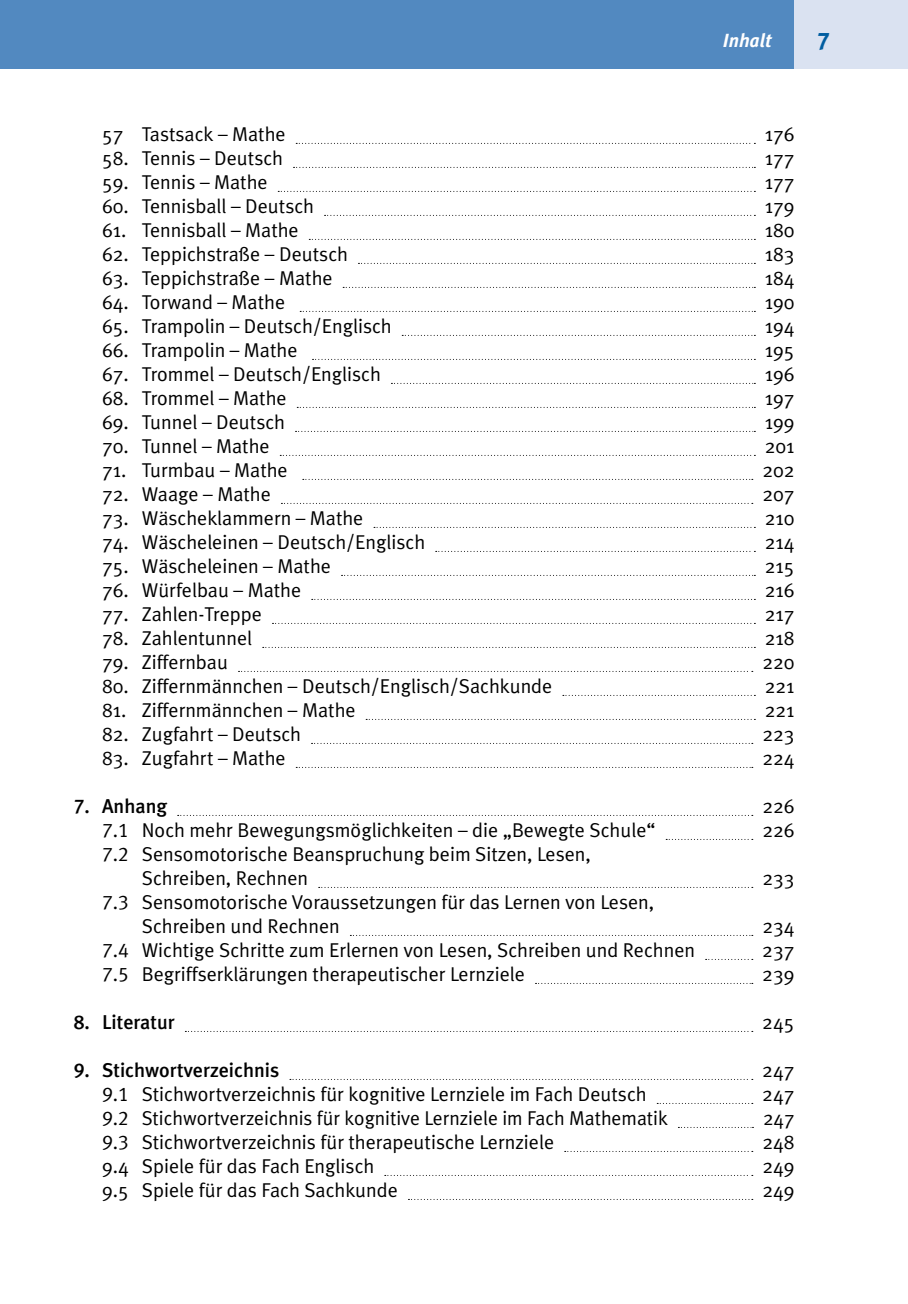
<style>
.page{position:relative;width:908px;height:1304px;background:#fff}
.page>*{position:absolute;margin:0;border:0;box-sizing:border-box;transform-origin:0 0}
.t1{font:24px "Meta Plus Bold Caps";color:#005da0}
.t2{font:20px/24px "Meta Plus Normal";color:#000}
.t3{font:500 20px "Meta Plus";color:#000}
.t4{font:italic 700 19px "Meta Plus";color:#fff}
.s1{font-family:"Meta Plus Medium Caps";font-weight:400}
.s2{font-family:"Meta Plus Normal Caps"}
</style>
<div class="page">
<div style="left:0;top:0;width:907px;height:68px;background:#5289c0"></div>
<div style="left:794px;top:0;width:113px;height:68px;background:#dae2f1"></div>
<svg style="left:296px;top:143px;width:459px;height:1px"></svg>
<svg style="left:293px;top:167px;width:462px;height:1px"></svg>
<svg style="left:278px;top:191px;width:477px;height:1px"></svg>
<svg style="left:324px;top:215px;width:431px;height:1px"></svg>
<svg style="left:309px;top:239px;width:446px;height:1px"></svg>
<svg style="left:358px;top:263px;width:397px;height:1px"></svg>
<svg style="left:343px;top:287px;width:412px;height:1px"></svg>
<svg style="left:300px;top:311px;width:455px;height:1px"></svg>
<svg style="left:402px;top:335px;width:353px;height:1px"></svg>
<svg style="left:312px;top:359px;width:443px;height:1px"></svg>
<svg style="left:391px;top:383px;width:364px;height:1px"></svg>
<svg style="left:297px;top:407px;width:458px;height:1px"></svg>
<svg style="left:295px;top:431px;width:460px;height:1px"></svg>
<svg style="left:280px;top:455px;width:475px;height:1px"></svg>
<svg style="left:303px;top:479px;width:449px;height:1px"></svg>
<svg style="left:281px;top:503px;width:471px;height:1px"></svg>
<svg style="left:374px;top:527px;width:381px;height:1px"></svg>
<svg style="left:435px;top:551px;width:320px;height:1px"></svg>
<svg style="left:341px;top:575px;width:414px;height:1px"></svg>
<svg style="left:311px;top:599px;width:444px;height:1px"></svg>
<svg style="left:272px;top:623px;width:483px;height:1px"></svg>
<svg style="left:262px;top:647px;width:493px;height:1px"></svg>
<svg style="left:238px;top:671px;width:514px;height:1px"></svg>
<svg style="left:562px;top:695px;width:193px;height:1px"></svg>
<svg style="left:366px;top:719px;width:389px;height:1px"></svg>
<svg style="left:311px;top:743px;width:441px;height:1px"></svg>
<svg style="left:296px;top:767px;width:456px;height:1px"></svg>
<svg style="left:178px;top:815px;width:574px;height:1px"></svg>
<svg style="left:666px;top:839px;width:86px;height:1px"></svg>
<svg style="left:318px;top:887px;width:434px;height:1px"></svg>
<svg style="left:350px;top:935px;width:402px;height:1px"></svg>
<svg style="left:705px;top:959px;width:47px;height:1px"></svg>
<svg style="left:535px;top:983px;width:217px;height:1px"></svg>
<svg style="left:185px;top:1031px;width:567px;height:1px"></svg>
<svg style="left:290px;top:1079px;width:462px;height:1px"></svg>
<svg style="left:657px;top:1103px;width:95px;height:1px"></svg>
<svg style="left:678px;top:1127px;width:75px;height:1px"></svg>
<svg style="left:564px;top:1151px;width:188px;height:1px"></svg>
<svg style="left:384px;top:1175px;width:368px;height:1px"></svg>
<svg style="left:408px;top:1199px;width:344px;height:1px"></svg>
<p class="t4" style="left:722px;top:29px;width:50px">Inhalt</p>
<p class="t1" style="left:816px;top:27px;width:14px">7</p>
<p class="t2" style="left:102px;top:122px;width:185px">57 Tastsack – Mathe</p>
<p class="t2" style="left:764px;top:122px;width:31px">176</p>
<p class="t2" style="left:102px;top:146px;width:182px">58. Tennis – Deutsch</p>
<p class="t2" style="left:764px;top:146px;width:31px">177</p>
<p class="t2" style="left:102px;top:170px;width:167px">59. Tennis – Mathe</p>
<p class="t2" style="left:764px;top:170px;width:31px">177</p>
<p class="t2" style="left:102px;top:194px;width:213px">60. Tennisball – Deutsch</p>
<p class="t2" style="left:764px;top:194px;width:31px">179</p>
<p class="t2" style="left:102px;top:218px;width:198px">61. Tennisball – Mathe</p>
<p class="t2" style="left:764px;top:218px;width:31px">180</p>
<p class="t2" style="left:102px;top:242px;width:247px">62. Teppichstraße – Deutsch</p>
<p class="t2" style="left:764px;top:242px;width:31px">183</p>
<p class="t2" style="left:102px;top:266px;width:232px">63. Teppichstraße – Mathe</p>
<p class="t2" style="left:764px;top:266px;width:31px">184</p>
<p class="t2" style="left:102px;top:290px;width:184px">64. Torwand – Mathe</p>
<p class="t2" style="left:764px;top:290px;width:31px">190</p>
<p class="t2" style="left:102px;top:314px;width:291px">65. Trampolin – Deutsch/Englisch</p>
<p class="t2" style="left:764px;top:314px;width:31px">194</p>
<p class="t2" style="left:102px;top:338px;width:197px">66. Trampolin – Mathe</p>
<p class="t2" style="left:764px;top:338px;width:31px">195</p>
<p class="t2" style="left:102px;top:362px;width:280px">67. Trommel – Deutsch/Englisch</p>
<p class="t2" style="left:764px;top:362px;width:31px">196</p>
<p class="t2" style="left:102px;top:386px;width:186px">68. Trommel – Mathe</p>
<p class="t2" style="left:764px;top:386px;width:31px">197</p>
<p class="t2" style="left:102px;top:410px;width:184px">69. Tunnel – Deutsch</p>
<p class="t2" style="left:764px;top:410px;width:31px">199</p>
<p class="t2" style="left:102px;top:434px;width:169px">70. Tunnel – Mathe</p>
<p class="t2" style="left:764px;top:434px;width:31px">201</p>
<p class="t2" style="left:102px;top:458px;width:187px">71. Turmbau – Mathe</p>
<p class="t2" style="left:762px;top:458px;width:34px">202</p>
<p class="t2" style="left:102px;top:482px;width:170px">72. Waage – Mathe</p>
<p class="t2" style="left:762px;top:482px;width:34px">207</p>
<p class="t2" style="left:102px;top:506px;width:263px">73. Wäscheklammern – Mathe</p>
<p class="t2" style="left:764px;top:506px;width:31px">210</p>
<p class="t2" style="left:102px;top:530px;width:324px">74. Wäscheleinen – Deutsch/Englisch</p>
<p class="t2" style="left:764px;top:530px;width:31px">214</p>
<p class="t2" style="left:102px;top:554px;width:230px">75. Wäscheleinen – Mathe</p>
<p class="t2" style="left:764px;top:554px;width:31px">215</p>
<p class="t2" style="left:102px;top:578px;width:200px">76. Würfelbau – Mathe</p>
<p class="t2" style="left:764px;top:578px;width:31px">216</p>
<p class="t2" style="left:102px;top:602px;width:161px">77. Zahlen-Treppe</p>
<p class="t2" style="left:764px;top:602px;width:31px">217</p>
<p class="t2" style="left:102px;top:626px;width:151px">78. Zahlentunnel</p>
<p class="t2" style="left:764px;top:626px;width:31px">218</p>
<p class="t2" style="left:102px;top:650px;width:127px">79. Ziffernbau</p>
<p class="t2" style="left:762px;top:650px;width:34px">220</p>
<p class="t2" style="left:102px;top:674px;width:451px">80. Ziffernmännchen – Deutsch/Englisch/Sachkunde</p>
<p class="t2" style="left:764px;top:674px;width:31px">221</p>
<p class="t2" style="left:102px;top:698px;width:255px">81. Ziffernmännchen – Mathe</p>
<p class="t2" style="left:764px;top:698px;width:31px">221</p>
<p class="t2" style="left:102px;top:722px;width:200px">82. Zugfahrt – Deutsch</p>
<p class="t2" style="left:762px;top:722px;width:34px">223</p>
<p class="t2" style="left:102px;top:746px;width:185px">83. Zugfahrt – Mathe</p>
<p class="t2" style="left:762px;top:746px;width:34px">224</p>
<p class="t3" style="left:74px;top:795px;width:95px"><span class="s1">7.</span> Anhang</p>
<p class="t2" style="left:762px;top:794px;width:34px">226</p>
<p class="t2" style="left:102px;top:818px;width:554px"><span class="s2">7.1</span> Noch mehr Bewegungsmöglichkeiten – die „Bewegte Schule“</p>
<p class="t2" style="left:762px;top:818px;width:34px">226</p>
<p class="t2" style="left:142px;top:842px;width:450px;text-indent:-40px"><span class="s2">7.2</span> Sensomotorische Beanspruchung beim Sitzen, Lesen,<br>Schreiben, Rechnen</p>
<p class="t2" style="left:762px;top:866px;width:34px">233</p>
<p class="t2" style="left:142px;top:890px;width:513px;text-indent:-40px"><span class="s2">7.3</span> Sensomotorische Voraussetzungen für das Lernen von Lesen,<br>Schreiben und Rechnen</p>
<p class="t2" style="left:762px;top:914px;width:34px">234</p>
<p class="t2" style="left:102px;top:938px;width:594px"><span class="s2">7.4</span> Wichtige Schritte zum Erlernen von Lesen, Schreiben und Rechnen</p>
<p class="t2" style="left:762px;top:938px;width:34px">237</p>
<p class="t2" style="left:102px;top:962px;width:424px"><span class="s2">7.5</span> Begriffserklärungen therapeutischer Lernziele</p>
<p class="t2" style="left:762px;top:962px;width:34px">239</p>
<p class="t3" style="left:74px;top:1011px;width:102px"><span class="s1">8.</span> Literatur</p>
<p class="t2" style="left:762px;top:1010px;width:34px">245</p>
<p class="t3" style="left:74px;top:1059px;width:207px"><span class="s1">9.</span> Stichwortverzeichnis</p>
<p class="t2" style="left:762px;top:1058px;width:34px">247</p>
<p class="t2" style="left:102px;top:1082px;width:545px"><span class="s2">9.1</span> Stichwortverzeichnis für kognitive Lernziele im Fach Deutsch</p>
<p class="t2" style="left:762px;top:1082px;width:34px">247</p>
<p class="t2" style="left:102px;top:1106px;width:567px"><span class="s2">9.2</span> Stichwortverzeichnis für kognitive Lernziele im Fach Mathematik</p>
<p class="t2" style="left:762px;top:1106px;width:33px">247</p>
<p class="t2" style="left:102px;top:1130px;width:453px"><span class="s2">9.3</span> Stichwortverzeichnis für therapeutische Lernziele</p>
<p class="t2" style="left:762px;top:1130px;width:34px">248</p>
<p class="t2" style="left:102px;top:1154px;width:273px">9.4 Spiele für das Fach Englisch</p>
<p class="t2" style="left:762px;top:1154px;width:34px">249</p>
<p class="t2" style="left:102px;top:1178px;width:297px">9.5 Spiele für das Fach Sachkunde</p>
<p class="t2" style="left:762px;top:1178px;width:34px">249</p>
</div>
